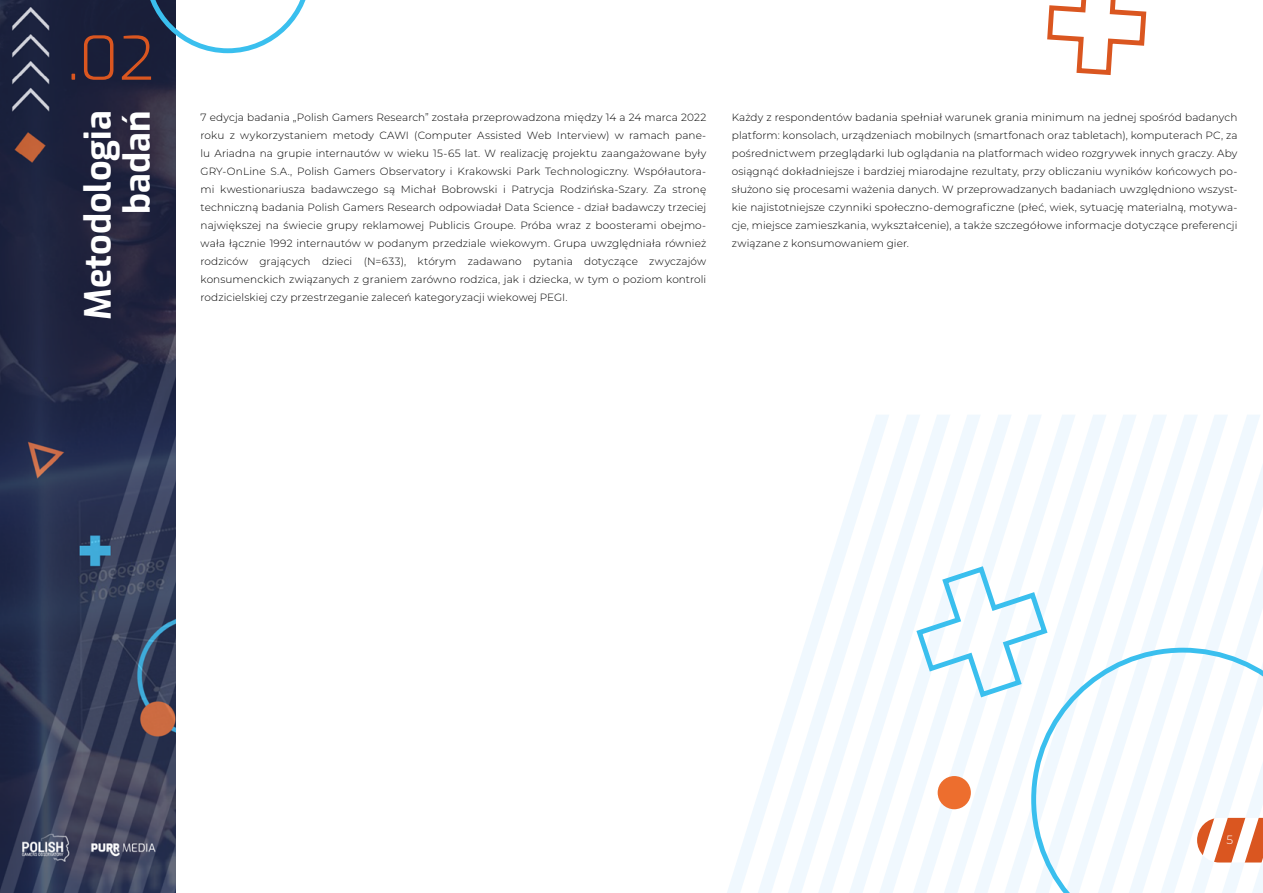
<style>
.page{position:relative;width:1263px;height:893px;background:#fff}
.page>*{position:absolute;margin:0;border:0;box-sizing:border-box;transform-origin:0 0}
.t1{font:60px "Exo";color:#da5620}
.t2{font:36px/39px "Exo";color:#fff;text-align:right}
.t3{font:300 12px "Montserrat";color:#fff}
.t4{font:300 10.5px/18px "Montserrat";letter-spacing:.01em;color:#000;text-align:justify}
</style>
<div class="page">
<img style="left:0;top:0;width:175px;height:893px">
<svg style="left:727px;top:415px;width:536px;height:478px"></svg>
<svg style="left:1029px;top:645px;width:234px;height:248px"></svg>
<svg style="left:913px;top:563px;width:137px;height:137px"></svg>
<svg style="left:1047px;top:0;width:100px;height:75px"></svg>
<svg style="left:938px;top:776px;width:33px;height:33px"></svg>
<svg style="left:142px;top:0;width:164px;height:56px"></svg>
<h1 class="t1" style="left:68px;top:15px;width:88px">.02</h1>
<h2 class="t2" style="left:77px;top:320px;width:211px;rotate:-90deg">Metodologia badań</h2>
<p class="t4" style="left:201px;top:108px;width:507px">7 edycja badania „Polish Gamers Research” została przeprowadzona między 14 a 24 marca 2022 roku z wykorzystaniem metody CAWI (Computer Assisted Web Interview) w ramach pane&shy;lu Ariadna na grupie internautów w wieku 15-65 lat. W realizację projektu zaangażowane były GRY-OnLine S.A., Polish Gamers Observatory i Krakowski Park Technologiczny. Współautora&shy;mi kwestionariusza badawczego są Michał Bobrowski i Patrycja Rodzińska-Szary. Za stronę techniczną badania Polish Gamers Research odpowiadał Data Science - dział badawczy trzeciej największej na świecie grupy reklamowej Publicis Groupe. Próba wraz z boosterami obejmo&shy;wała łącznie 1992 internautów w podanym przedziale wiekowym. Grupa uwzględniała również rodziców grających dzieci (N=633), którym zadawano pytania dotyczące zwyczajów konsumenckich związanych z graniem zarówno rodzica, jak i dziecka, w tym o poziom kontroli rodzicielskiej czy przestrzeganie zaleceń kategoryzacji wiekowej PEGI.</p>
<p class="t4" style="left:732px;top:108px;width:507px">Każdy z respondentów badania spełniał warunek grania minimum na jednej spośród badanych platform: konsolach, urządzeniach mobilnych (smartfonach oraz tabletach), komputerach PC, za pośrednictwem przeglądarki lub oglądania na platformach wideo rozgrywek innych graczy. Aby osiągnąć dokładniejsze i bardziej miarodajne rezultaty, przy obliczaniu wyników końcowych po&shy;służono się procesami ważenia danych. W przeprowadzanych badaniach uwzględniono wszyst&shy;kie najistotniejsze czynniki społeczno-demograficzne (płeć, wiek, sytuację materialną, motywa&shy;cje, miejsce zamieszkania, wykształcenie), a także szczegółowe informacje dotyczące preferencji związane z konsumowaniem gier.</p>
<p class="t3" style="left:1226px;top:832px;width:8px">5</p>
</div>
